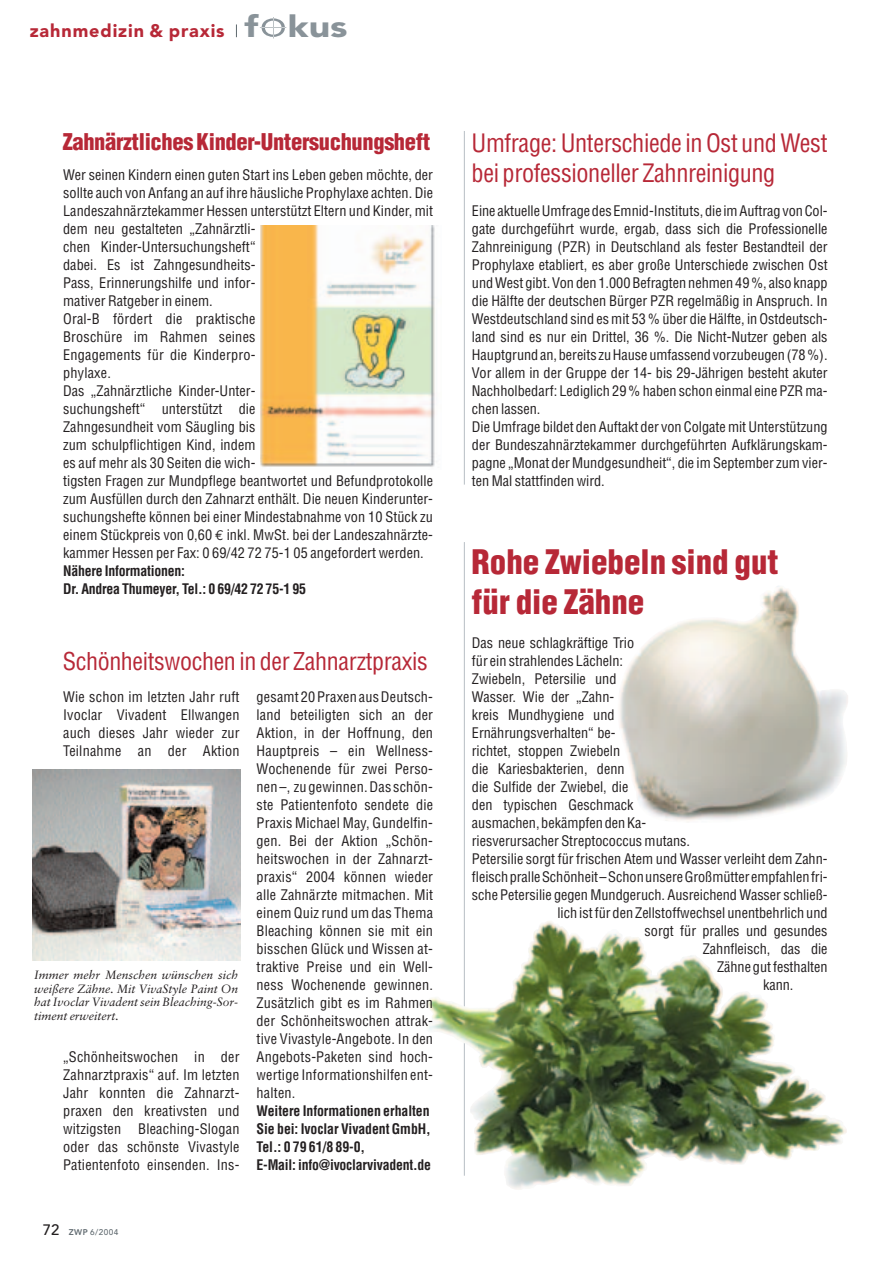
<style>
.page{position:relative;width:893px;height:1263px;background:#fff}
.page>*{position:absolute;margin:0;border:0;box-sizing:border-box;transform-origin:0 0}
.t1{font:900 condensed 33px/39.6px "Helvetica";color:#b72837}
.t2{font:condensed 24.75px/30px "Helvetica";letter-spacing:-.015em;color:#b72837}
.t3{font:condensed 24px "Helvetica";letter-spacing:-.015em;color:#b72837}
.t4{font:900 condensed 22.5px "Helvetica";letter-spacing:-.015em;color:#b72837}
.t5{font:900 18px "Avenir";letter-spacing:.05em;color:#b72837}
.t6{font:condensed 14.25px/18px "Helvetica";color:#231f20;text-align:justify}
.t7{font:700 condensed 14.25px/18px "Helvetica";letter-spacing:-.015em;color:#231f20}
.t8{font:italic 12px/13.5px "Sabon";color:#231f20;text-align:justify}
.t9{font:500 8.25px "Avenir";color:#5f696f}
.s1{font-size:30px;color:#899399}
.s2{font-family:"Euro Mono";font-stretch:normal}
.s3{font-size:15px;color:#231f20}
.s4{font-weight:800}
</style>
<div class="page">
<svg style="left:236px;top:24px;width:1px;height:13px"></svg>
<svg style="left:260px;top:17px;width:26px;height:21px"></svg>
<img style="left:260px;top:225px;width:175px;height:242px">
<hr style="left:464px;top:131px;width:1px;height:354px;background:#b8bfc4">
<svg style="left:463px;top:624px;width:365px;height:551px"></svg>
<hr style="left:464px;top:542px;width:1px;height:634px;background:#b8bfc4">
<img style="left:751px;top:689px;width:97px;height:131px">
<img style="left:554px;top:923px;width:161px;height:56px">
<img style="left:33px;top:769px;width:208px;height:191px">
<p class="t5" style="left:30px;top:24px;width:319px">zahnmedizin &amp; praxis <span class="s1">f kus</span></p>
<h3 class="t4" style="left:63px;top:133px;width:369px">Zahnärztliches Kinder-Untersuchungsheft</h3>
<p class="t6" style="left:63px;top:167px;width:371px;text-align:left">Wer seinen Kindern einen guten Start ins Leben geben möchte, der sollte auch von Anfang an auf ihre häusliche Prophylaxe achten. Die Landeszahnärztekammer Hessen unterstützt Eltern und Kinder, mit dem neu gestalteten „Zahnärztli-<br>chen Kinder-Untersuchungsheft“<br>dabei. Es ist Zahngesundheits-<br>Pass, Erinnerungshilfe und infor-<br>mativer Ratgeber in einem.<br>Oral-B fördert die praktische<br>Broschüre im Rahmen seines<br>Engagements für die Kinderpro-<br>phylaxe.<br>Das „Zahnärztliche Kinder-Unter-<br>suchungsheft“ unterstützt die<br>Zahngesundheit vom Säugling bis<br>zum schulpflichtigen Kind, indem<br>es auf mehr als 30 Seiten die wich-<br>tigsten Fragen zur Mundpflege beantwortet und Befundprotokolle zum Ausfüllen durch den Zahnarzt enthält. Die neuen Kinderunter&shy;suchungshefte können bei einer Mindestabnahme von 10 Stück zu einem Stückpreis von 0,60 <span class="s2">€</span> inkl. MwSt. bei der Landeszahnärzte&shy;kammer Hessen per Fax: 0 69/42 72 75-1 05 angefordert werden.</p>
<p class="t7" style="left:63px;top:563px;width:244px">Nähere Informationen:<br>Dr. Andrea Thumeyer, Tel.: 0 69/42 72 75-1 95</p>
<h3 class="t3" style="left:63px;top:652px;width:366px">Schönheitswochen in der Zahnarztpraxis</h3>
<p class="t6" style="left:63px;top:689px;width:178px">Wie schon im letzten Jahr ruft Ivoclar Vivadent Ellwangen auch dieses Jahr wieder zur Teilnahme an der Aktion</p>
<p class="t8" style="left:34px;top:969px;width:206px">Immer mehr Menschen wünschen sich weißere Zähne. Mit VivaStyle Paint On hat Ivoclar Vivadent sein Bleaching-Sor&shy;timent erweitert.</p>
<p class="t6" style="left:63px;top:1049px;width:178px">„Schönheitswochen in der Zahnarztpraxis“ auf. Im letzten Jahr konnten die Zahnarzt&shy;praxen den kreativsten und witzigsten Bleaching-Slogan oder das schönste Vivastyle Patientenfoto einsenden. Ins-</p>
<p class="t6" style="left:257px;top:689px;width:178px">gesamt 20 Praxen aus Deutsch&shy;land beteiligten sich an der Aktion, in der Hoffnung, den Hauptpreis – ein Wellness-Wochenende für zwei Perso&shy;nen –, zu gewinnen. Das schön&shy;ste Patientenfoto sendete die Praxis Michael May, Gundelfin&shy;gen. Bei der Aktion „Schön&shy;heitswochen in der Zahnarzt&shy;praxis“ 2004 können wieder alle Zahnärzte mitmachen. Mit einem Quiz rund um das Thema Bleaching können sie mit ein bisschen Glück und Wissen at&shy;traktive Preise und ein Well&shy;ness Wochenende gewinnen.<br>Zusätzlich gibt es im Rahmen der Schönheitswochen attrak&shy;tive Vivastyle-Angebote. In den Angebots-Paketen sind hoch&shy;wertige Informationshilfen ent&shy;halten.</p>
<p class="t7" style="left:257px;top:1103px;width:176px">Weitere Informationen erhalten<br>Sie bei: Ivoclar Vivadent GmbH,<br>Tel.: 0 79 61/8 89-0,<br>E-Mail: info@ivoclarvivadent.de</p>
<p class="t9" style="left:43px;top:1228px;width:77px"><span class="s3">72</span> <span class="s4">ZWP</span> 6/2004</p>
<h2 class="t2" style="left:472px;top:130px;width:357px">Umfrage: Unterschiede in Ost und West bei professioneller Zahnreinigung</h2>
<p class="t6" style="left:472px;top:203px;width:357px;text-align:left">Eine aktuelle Umfrage des Emnid-Instituts, die im Auftrag von Col&shy;gate durchgeführt wurde, ergab, dass sich die Professionelle Zahnreinigung (PZR) in Deutschland als fester Bestandteil der Prophylaxe etabliert, es aber große Unterschiede zwischen Ost und West gibt. Von den 1.000 Befragten nehmen 49 %, also knapp die Hälfte der deutschen Bürger PZR regelmäßig in Anspruch. In Westdeutschland sind es mit 53 % über die Hälfte, in Ostdeutsch&shy;land sind es nur ein Drittel, 36 %. Die Nicht-Nutzer geben als Hauptgrund an, bereits zu Hause umfassend vorzubeugen (78 %).<br>Vor allem in der Gruppe der 14- bis 29-Jährigen besteht akuter Nachholbedarf: Lediglich 29 % haben schon einmal eine PZR ma&shy;chen lassen.<br>Die Umfrage bildet den Auftakt der von Colgate mit Unterstützung der Bundeszahnärztekammer durchgeführten Aufklärungskam&shy;pagne „Monat der Mundgesundheit“, die im September zum vier&shy;ten Mal stattfinden wird.</p>
<h1 class="t1" style="left:472px;top:545px;width:308px">Rohe Zwiebeln sind gut für die Zähne</h1>
<p class="t6" style="left:472px;top:635px;width:164px">Das neue schlagkräftige Trio</p>
<p class="t6" style="left:472px;top:653px;width:153px">für ein strahlendes Lächeln:</p>
<p class="t6" style="left:472px;top:671px;width:146px">Zwiebeln, Petersilie und</p>
<p class="t6" style="left:472px;top:689px;width:144px">Wasser. Wie der „Zahn-</p>
<p class="t6" style="left:472px;top:707px;width:144px">kreis Mundhygiene und</p>
<p class="t6" style="left:472px;top:725px;width:145px">Ernährungsverhalten“ be-</p>
<p class="t6" style="left:472px;top:743px;width:150px">richtet, stoppen Zwiebeln</p>
<p class="t6" style="left:472px;top:761px;width:154px">die Kariesbakterien, denn</p>
<p class="t6" style="left:472px;top:779px;width:158px">die Sulfide der Zwiebel, die</p>
<p class="t6" style="left:472px;top:797px;width:163px">den typischen Geschmack</p>
<p class="t6" style="left:472px;top:815px;width:176px">ausmachen, bekämpfen den Ka-</p>
<p class="t6" style="left:472px;top:833px;width:220px">riesverursacher Streptococcus mutans.</p>
<p class="t6" style="left:472px;top:851px;width:357px">Petersilie sorgt für frischen Atem und Wasser verleiht dem Zahn-</p>
<p class="t6" style="left:472px;top:869px;width:357px">fleisch pralle Schönheit – Schon unsere Großmütter empfahlen fri-</p>
<p class="t6" style="left:472px;top:887px;width:357px">sche Petersilie gegen Mundgeruch. Ausreichend Wasser schließ-</p>
<p class="t6" style="left:557px;top:905px;width:272px">lich ist für den Zellstoffwechsel unentbehrlich und</p>
<p class="t6" style="left:645px;top:923px;width:185px">sorgt für pralles und gesundes</p>
<p class="t6" style="left:703px;top:941px;width:126px">Zahnfleisch, das die</p>
<p class="t6" style="left:717px;top:959px;width:112px">Zähne gut festhalten</p>
<p class="t6" style="left:763px;top:977px;width:32px">kann.</p>
</div>
